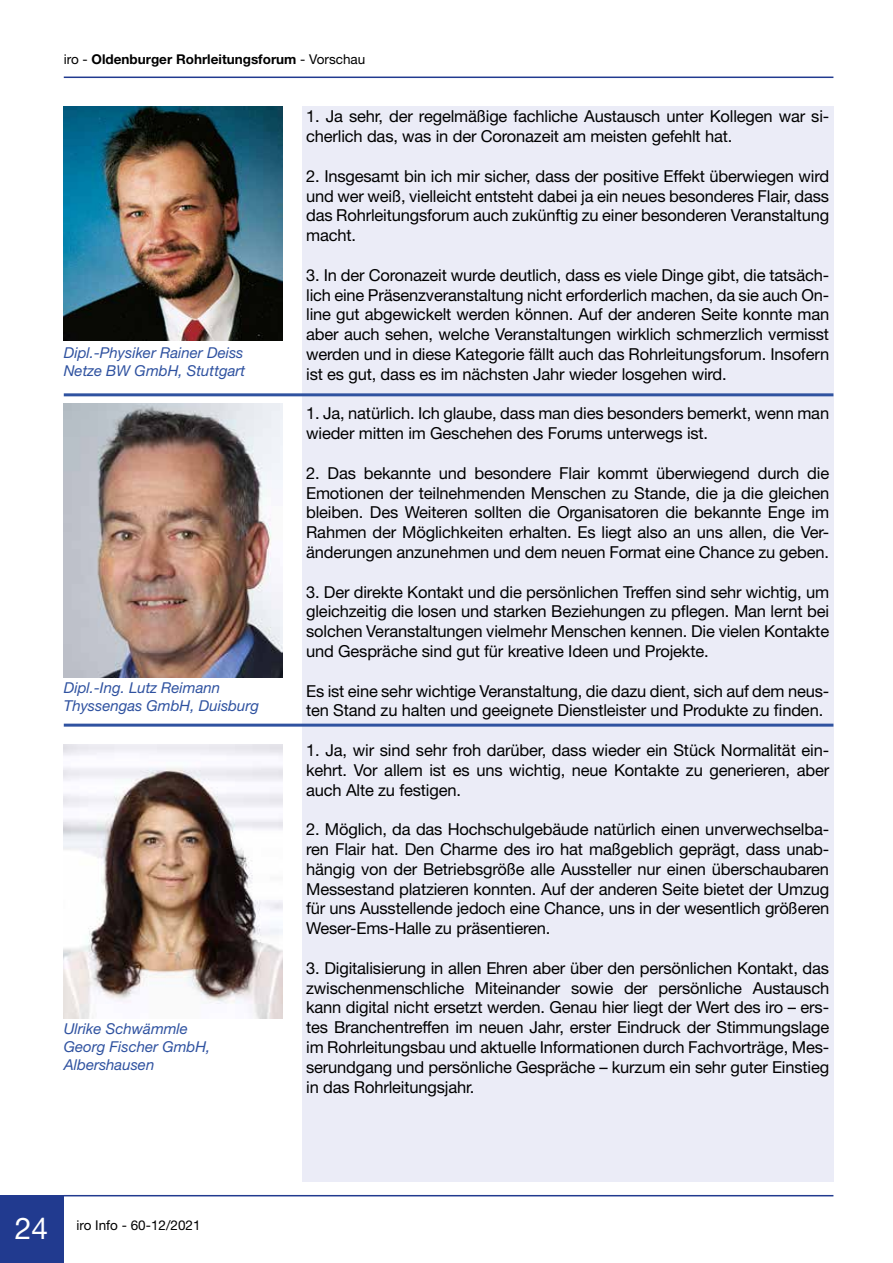
<style>
.page{position:relative;width:893px;height:1263px;background:#fff}
.page>*{position:absolute;margin:0;border:0;box-sizing:border-box;transform-origin:0 0}
.t1{font:30px "Helvetica Neue LT Std";color:#fff}
.t2{font:16.5px/19.8px "Helvetica Neue LT Std";letter-spacing:-.01em;color:#000;text-align:justify}
.t3{font:italic 15px/18px "Helvetica Neue LT Std";color:#2f52a0}
.t4{font:700 13.5px "Helvetica Neue LT Std";color:#000}
.t5{font:13.5px "Helvetica Neue LT Std";color:#000}
.s1{font-weight:400}
</style>
<div class="page">
<hr style="left:64px;top:77px;width:769px;height:1px;background:#213a8f">
<div style="left:0;top:1195px;width:64px;height:68px;background:#213a8f"></div>
<hr style="left:64px;top:1195px;width:769px;height:1px;background:#213a8f">
<div style="left:302px;top:106px;width:531px;height:1076px;background:#ebecf7"></div>
<hr style="left:64px;top:393px;width:769px;height:3px;background:#2f52a0">
<hr style="left:64px;top:724px;width:769px;height:3px;background:#2f52a0">
<img style="left:64px;top:106px;width:219px;height:234px">
<img style="left:64px;top:404px;width:219px;height:273px">
<img style="left:64px;top:744px;width:219px;height:274px">
<p class="t4" style="left:64px;top:51px;width:303px"><span class="s1">iro -</span> Oldenburger Rohrleitungsforum <span class="s1">- Vorschau</span></p>
<p class="t3" style="left:64px;top:343px;width:183px">Dipl.-Physiker Rainer Deiss<br>Netze BW GmbH, Stuttgart</p>
<p class="t3" style="left:64px;top:679px;width:197px">Dipl.-Ing. Lutz Reimann<br>Thyssengas GmbH, Duisburg</p>
<p class="t3" style="left:64px;top:1019px;width:148px">Ulrike Schwämmle<br>Georg Fischer GmbH,<br>Albershausen</p>
<p class="t2" style="left:306px;top:106px;width:525px">1. Ja sehr, der regelmäßige fachliche Austausch unter Kollegen war si&shy;cherlich das, was in der Coronazeit am meisten gefehlt hat.</p>
<p class="t2" style="left:306px;top:166px;width:525px">2. Insgesamt bin ich mir sicher, dass der positive Effekt überwiegen wird und wer weiß, vielleicht entsteht dabei ja ein neues besonderes Flair, dass das Rohrleitungsforum auch zukünftig zu einer besonderen Veranstaltung macht.</p>
<p class="t2" style="left:306px;top:265px;width:525px">3. In der Coronazeit wurde deutlich, dass es viele Dinge gibt, die tatsäch&shy;lich eine Präsenzveranstaltung nicht erforderlich machen, da sie auch On&shy;line gut abgewickelt werden können. Auf der anderen Seite konnte man aber auch sehen, welche Veranstaltungen wirklich schmerzlich vermisst werden und in diese Kategorie fällt auch das Rohrleitungsforum. Insofern ist es gut, dass es im nächsten Jahr wieder losgehen wird.</p>
<p class="t2" style="left:306px;top:403px;width:524px">1. Ja, natürlich. Ich glaube, dass man dies besonders bemerkt, wenn man wieder mitten im Geschehen des Forums unterwegs ist.</p>
<p class="t2" style="left:306px;top:463px;width:525px">2. Das bekannte und besondere Flair kommt überwiegend durch die Emotionen der teilnehmenden Menschen zu Stande, die ja die gleichen bleiben. Des Weiteren sollten die Organisatoren die bekannte Enge im Rahmen der Möglichkeiten erhalten. Es liegt also an uns allen, die Ver&shy;änderungen anzunehmen und dem neuen Format eine Chance zu geben.</p>
<p class="t2" style="left:306px;top:582px;width:524px">3. Der direkte Kontakt und die persönlichen Treffen sind sehr wichtig, um gleichzeitig die losen und starken Beziehungen zu pflegen. Man lernt bei solchen Veranstaltungen vielmehr Menschen kennen. Die vielen Kontakte und Gespräche sind gut für kreative Ideen und Projekte.</p>
<p class="t2" style="left:306px;top:681px;width:525px">Es ist eine sehr wichtige Veranstaltung, die dazu dient, sich auf dem neus&shy;ten Stand zu halten und geeignete Dienstleister und Produkte zu finden.</p>
<p class="t2" style="left:306px;top:740px;width:524px">1. Ja, wir sind sehr froh darüber, dass wieder ein Stück Normalität ein&shy;kehrt. Vor allem ist es uns wichtig, neue Kontakte zu generieren, aber auch Alte zu festigen.</p>
<p class="t2" style="left:306px;top:819px;width:525px">2. Möglich, da das Hochschulgebäude natürlich einen unverwechselba&shy;ren Flair hat. Den Charme des iro hat maßgeblich geprägt, dass unab&shy;hängig von der Betriebsgröße alle Aussteller nur einen überschaubaren Messestand platzieren konnten. Auf der anderen Seite bietet der Umzug für uns Ausstellende jedoch eine Chance, uns in der wesentlich größeren Weser-Ems-Halle zu präsentieren.</p>
<p class="t2" style="left:306px;top:958px;width:525px">3. Digitalisierung in allen Ehren aber über den persönlichen Kontakt, das zwischenmenschliche Miteinander sowie der persönliche Austausch kann digital nicht ersetzt werden. Genau hier liegt der Wert des iro – ers&shy;tes Branchentreffen im neuen Jahr, erster Eindruck der Stimmungslage im Rohrleitungsbau und aktuelle Informationen durch Fachvorträge, Mes&shy;serundgang und persönliche Gespräche – kurzum ein sehr guter Einstieg in das Rohrleitungsjahr.</p>
<h1 class="t1" style="left:15px;top:1210px;width:35px">24</h1>
<p class="t5" style="left:77px;top:1217px;width:126px">iro Info - 60-12/2021</p>
</div>
